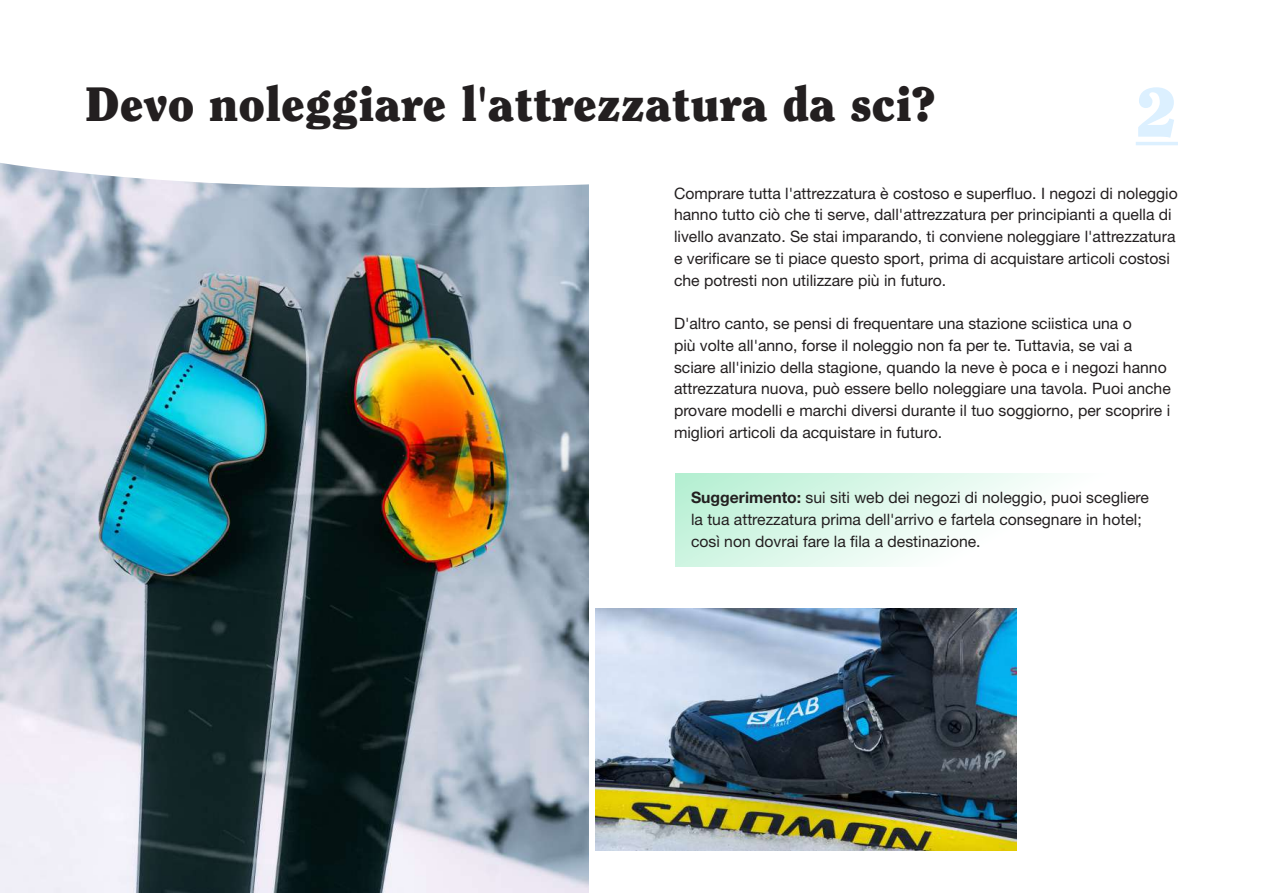
<style>
.page{position:relative;width:1263px;height:893px;background:#fff}
.page>*{position:absolute;margin:0;border:0;box-sizing:border-box;transform-origin:0 0}
.t1{font:900 69px "Clearface Std";color:#dcf0ff}
.t2{font:900 48px "Clearface Std";color:#231f20}
.t3{font:15.75px/21.8px "Helvetica Neue LT Std";color:#231f20}
.s1{font-weight:700}
</style>
<div class="page">
<img style="left:0;top:203px;width:589px;height:690px">
<img style="left:595px;top:608px;width:421px;height:242px">
<svg style="left:0;top:145px;width:1177px;height:58px"></svg>
<svg style="left:675px;top:474px;width:375px;height:92px"></svg>
<hr style="left:1136px;top:142px;width:42px;height:3px;background:#dcf0ff">
<h2 class="t2" style="left:85px;top:74px;width:852px">Devo noleggiare l'attrezzatura da sci?</h2>
<h1 class="t1" style="left:1136px;top:70px;width:44px">2</h1>
<p class="t3" style="left:674px;top:182px;width:505px">Comprare tutta l'attrezzatura è costoso e superfluo. I negozi di noleggio hanno tutto ciò che ti serve, dall'attrezzatura per principianti a quella di livello avanzato. Se stai imparando, ti conviene noleggiare l'attrezzatura e verificare se ti piace questo sport, prima di acquistare articoli costosi che potresti non utilizzare più in futuro.</p>
<p class="t3" style="left:674px;top:312px;width:498px">D'altro canto, se pensi di frequentare una stazione sciistica una o<br>più volte all'anno, forse il noleggio non fa per te. Tuttavia, se vai a sciare all'inizio della stagione, quando la neve è poca e i negozi hanno attrezzatura nuova, può essere bello noleggiare una tavola. Puoi anche provare modelli e marchi diversi durante il tuo soggiorno, per scoprire i migliori articoli da acquistare in futuro.</p>
<p class="t3" style="left:691px;top:486px;width:459px"><span class="s1">Suggerimento:</span> sui siti web dei negozi di noleggio, puoi scegliere la tua attrezzatura prima dell'arrivo e fartela consegnare in hotel; così non dovrai fare la fila a destinazione.</p>
</div>
